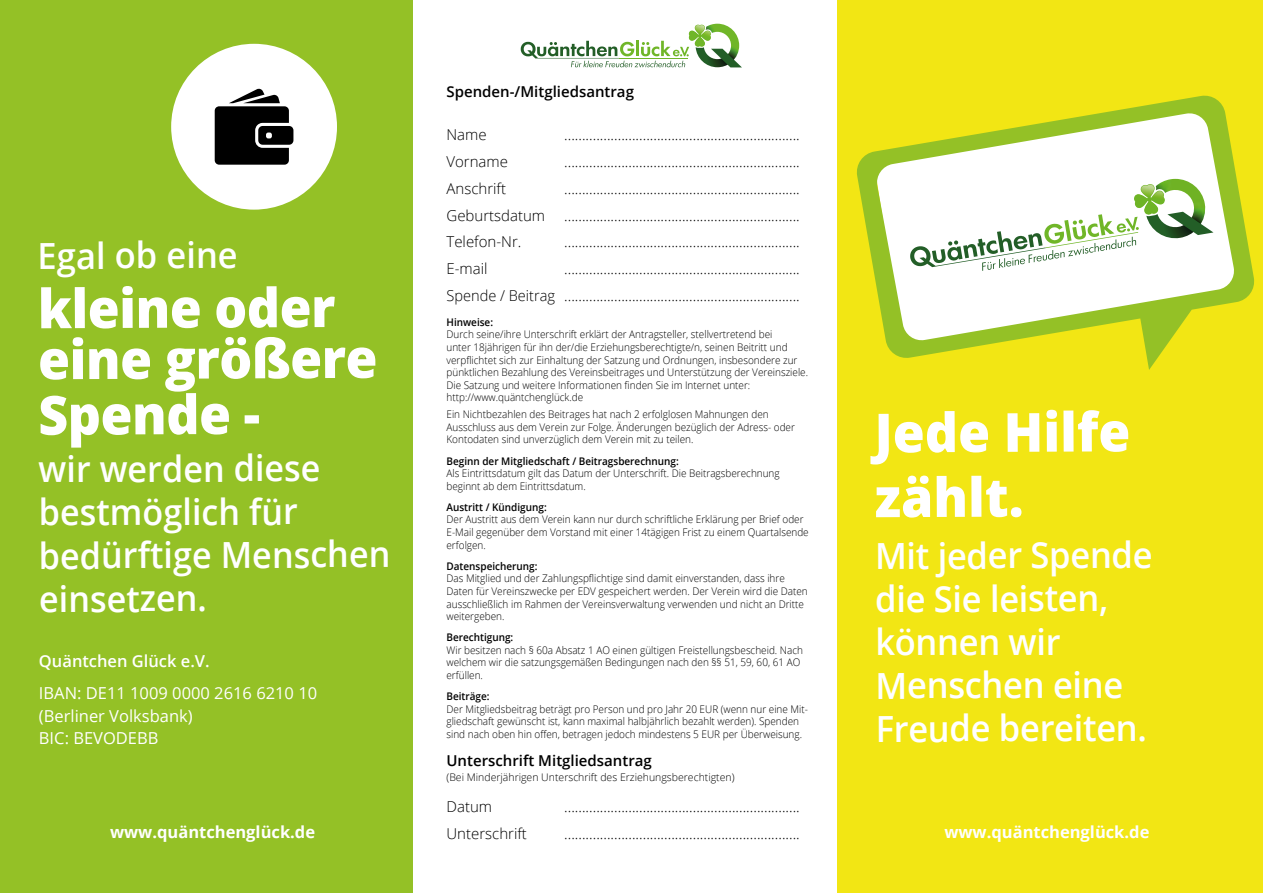
<style>
.page{position:relative;width:1263px;height:893px;background:#fff}
.page>*{position:absolute;margin:0;border:0;box-sizing:border-box;transform-origin:0 0}
.t1{font:800 54px/65.1px "Open Sans";letter-spacing:-.015em;color:#fff;scale:.96 1}
.t2{font:600 36px/43.2px "Open Sans";letter-spacing:-.005em;color:#fff;scale:.96 1}
.t3{font:600 36px/43.3px "Open Sans";letter-spacing:-.005em;color:#fff;scale:.95 1}
.t4{font:16.5px/22.5px "Open Sans";color:#fff}
.t5{font:700 16.5px "Open Sans";color:#fff}
.t6{font:600 16.5px "Open Sans";color:#fff}
.t7{font:300 15px/26.8px "Open Sans";color:#000;text-align:right}
.t8{font:600 15px "Open Sans";color:#000}
.t9{font:300 10.5px/12.6px "Open Sans";color:#000;scale:.95 1}
.t10{font:600 10.5px "Open Sans";color:#000;scale:.95 1}
.t11{font:300 10.5px "Open Sans";color:#000}
</style>
<div class="page">
<div style="left:838px;top:0;width:425px;height:893px;background:#f2e614"></div>
<svg style="left:857px;top:95px;width:397px;height:275px"></svg>
<div style="left:0;top:0;width:412px;height:893px;background:#94c126"></div>
<div style="left:171px;top:44px;width:166px;height:166px;background:#fff;border-radius:50%"></div>
<svg style="left:215px;top:88px;width:78px;height:77px"></svg>
<img style="left:1156px;top:179px;width:50px;height:3px">
<svg style="left:909px;top:182px;width:304px;height:89px"></svg>
<img style="left:710px;top:24px;width:15px;height:1px">
<svg style="left:521px;top:25px;width:221px;height:42px"></svg>
<h2 class="t2" style="left:38px;top:233px;width:210px">Egal ob eine</h2>
<h1 class="t1" style="left:38px;top:280px;width:356px;line-height:50.8px">kleine oder eine größere</h1>
<h1 class="t1" style="left:38px;top:379px;width:233px">Spende -</h1>
<h2 class="t3" style="left:39px;top:446px;width:372px">wir werden diese bestmöglich für bedürftige Menschen einsetzen.</h2>
<h3 class="t6" style="left:39px;top:649px;width:172px">Quäntchen Glück e.V.</h3>
<h3 class="t4" style="left:39px;top:681px;width:280px">IBAN: DE11 1009 0000 2616 6210 10 (Berliner Volksbank)<br>BIC: BEVODEBB</h3>
<h3 class="t8" style="left:446px;top:81px;width:189px">Spenden-/Mitgliedsantrag</h3>
<h3 class="t7" style="left:446px;top:121px;width:42px">Name</h3>
<h3 class="t7" style="left:564px;top:121px;width:237px">..................................................................</h3>
<h3 class="t7" style="left:446px;top:148px;width:63px">Vorname</h3>
<h3 class="t7" style="left:564px;top:148px;width:237px">..................................................................</h3>
<h3 class="t7" style="left:446px;top:174px;width:61px">Anschrift</h3>
<h3 class="t7" style="left:564px;top:174px;width:237px">..................................................................</h3>
<h3 class="t7" style="left:446px;top:201px;width:100px">Geburtsdatum</h3>
<h3 class="t7" style="left:564px;top:201px;width:237px">..................................................................</h3>
<h3 class="t7" style="left:446px;top:228px;width:76px">Telefon-Nr.</h3>
<h3 class="t7" style="left:564px;top:228px;width:237px">..................................................................</h3>
<h3 class="t7" style="left:446px;top:255px;width:43px">E-mail</h3>
<h3 class="t7" style="left:446px;top:255px;width:355px">..................................................................<br>Spende / Beitrag ..................................................................</h3>
<p class="t10" style="left:446px;top:315px;width:51px">Hinweise:</p>
<p class="t9" style="left:446px;top:328px;width:382px">Durch seine/ihre Unterschrift erklärt der Antragsteller, stellvertretend bei<br>unter 18jährigen für ihn der/die Erziehungsberechtigte/n, seinen Beitritt und verpflichtet sich zur Einhaltung der Satzung und Ordnungen, insbesondere zur pünktlichen Bezahlung des Vereinsbeitrages und Unterstützung der Vereinsziele.<br>Die Satzung und weitere Informationen finden Sie im Internet unter: http://www.quäntchenglück.de</p>
<p class="t9" style="left:446px;top:408px;width:368px">Ein Nichtbezahlen des Beitrages hat nach 2 erfolglosen Mahnungen den<br>Ausschluss aus dem Verein zur Folge. Änderungen bezüglich der Adress- oder<br>Kontodaten sind unverzüglich dem Verein mit zu teilen.</p>
<p class="t10" style="left:446px;top:454px;width:246px">Beginn der Mitgliedschaft / Beitragsberechnung:</p>
<p class="t9" style="left:446px;top:467px;width:352px">Als Eintrittsdatum gilt das Datum der Unterschrift. Die Beitragsberechnung beginnt ab dem Eintrittsdatum.</p>
<p class="t10" style="left:446px;top:500px;width:107px">Austritt / Kündigung:</p>
<p class="t9" style="left:446px;top:513px;width:383px">Der Austritt aus dem Verein kann nur durch schriftliche Erklärung per Brief oder<br>E-Mail gegenüber dem Vorstand mit einer 14tägigen Frist zu einem Quartalsende erfolgen.</p>
<p class="t10" style="left:446px;top:559px;width:97px">Datenspeicherung:</p>
<p class="t9" style="left:446px;top:572px;width:382px">Das Mitglied und der Zahlungspflichtige sind damit einverstanden, dass ihre Daten für Vereinszwecke per EDV gespeichert werden. Der Verein wird die Daten ausschließlich im Rahmen der Vereinsverwaltung verwenden und nicht an Dritte weitergeben.</p>
<p class="t10" style="left:446px;top:630px;width:72px">Berechtigung:</p>
<p class="t9" style="left:446px;top:643px;width:377px">Wir besitzen nach § 60a Absatz 1 AO einen gültigen Freistellungsbescheid. Nach welchem wir die satzungsgemäßen Bedingungen nach den §§ 51, 59, 60, 61 AO erfüllen.</p>
<p class="t10" style="left:446px;top:689px;width:47px">Beiträge:</p>
<p class="t9" style="left:446px;top:702px;width:382px">Der Mitgliedsbeitrag beträgt pro Person und pro Jahr 20 EUR (wenn nur eine Mit&shy;gliedschaft gewünscht ist, kann maximal halbjährlich bezahlt werden). Spenden sind nach oben hin offen, betragen jedoch mindestens 5 EUR per Überweisung.</p>
<h1 class="t1" style="left:874px;top:397px;width:268px">Jede Hilfe zählt.</h1>
<h2 class="t2" style="left:875px;top:533px;width:291px">Mit jeder Spende die Sie leisten, können wir<br>Menschen eine<br>Freude bereiten.</h2>
<h3 class="t8" style="left:446px;top:751px;width:207px">Unterschrift Mitgliedsantrag</h3>
<p class="t11" style="left:446px;top:770px;width:290px">(Bei Minderjährigen Unterschrift des Erziehungsberechtigten)</p>
<h3 class="t7" style="left:446px;top:793px;width:47px">Datum</h3>
<h3 class="t7" style="left:564px;top:793px;width:237px">..................................................................</h3>
<h3 class="t7" style="left:446px;top:820px;width:82px">Unterschrift</h3>
<h3 class="t7" style="left:564px;top:820px;width:237px">..................................................................</h3>
<h3 class="t5" style="left:110px;top:820px;width:207px">www.quäntchenglück.de</h3>
<h3 class="t5" style="left:944px;top:820px;width:207px">www.quäntchenglück.de</h3>
</div>
